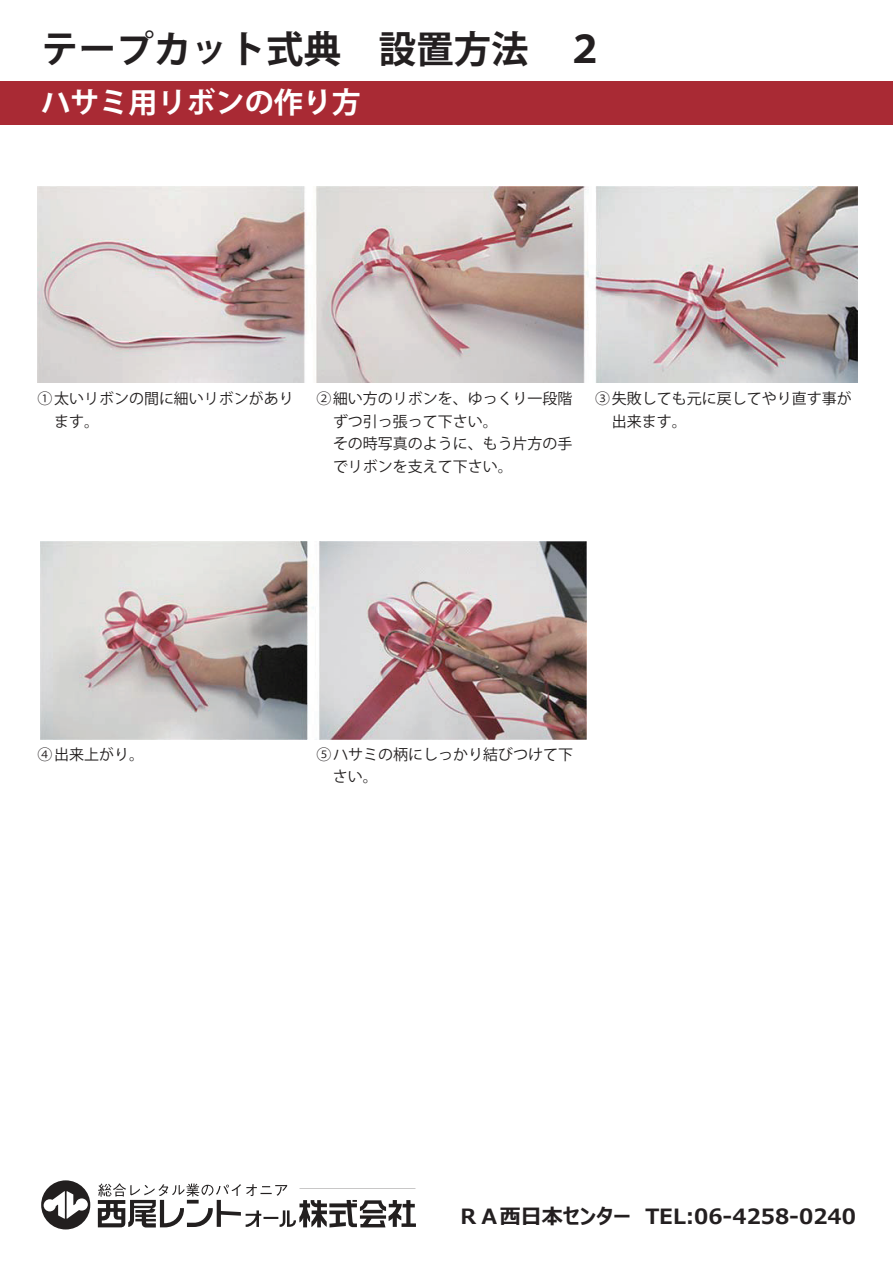
<style>
.page{position:relative;width:893px;height:1263px;background:#fff}
.page>*{position:absolute;margin:0;border:0;box-sizing:border-box;transform-origin:0 0}
.t1{font:700 37.5px "Koz Go Pr 6 N";color:#231f20}
.t2{font:700 29.1px "Koz Go Pr 6 N";color:#fff}
.t3{font:700 21px "Meiryo UI";color:#231f20}
.t4{font:15px/22.5px "Koz Go Pr 6 N";color:#221f1f}
.s1{color:#231f20}
</style>
<div class="page">
<div style="left:0;top:81px;width:893px;height:44px;background:#a92a34"></div>
<svg style="left:41px;top:1180px;width:375px;height:49px"></svg>
<img style="left:38px;top:186px;width:819px;height:197px">
<img style="left:41px;top:541px;width:546px;height:198px">
<h1 class="t1" style="left:41px;top:28px;width:564px">テープカット式典　設置方法　２</h1>
<h2 class="t2" style="left:41px;top:86px;width:321px">ハサミ用リボンの作り方</h2>
<p class="t4" style="left:54px;top:388px;width:241px;text-indent:-17px"><span class="s1">①</span>太いリボンの間に細いリボンがあります。</p>
<p class="t4" style="left:612px;top:388px;width:241px;text-indent:-17px"><span class="s1">③</span>失敗しても元に戻してやり直す事が出来ます。</p>
<p class="t4" style="left:333px;top:388px;width:241px;text-indent:-17px"><span class="s1">②</span>細い方のリボンを、ゆっくり一段階ずつ引っ張って下さい。<br>その時写真のように、もう片方の手でリボンを支えて下さい。</p>
<p class="t4" style="left:38px;top:744px;width:108px"><span class="s1">④</span>出来上がり。</p>
<p class="t4" style="left:333px;top:744px;width:241px;text-indent:-17px"><span class="s1">⑤</span>ハサミの柄にしっかり結びつけて下さい。</p>
<h3 class="t3" style="left:458px;top:1201px;width:400px">ＲＡ西日本センター　TEL:06-4258-0240</h3>
</div>
